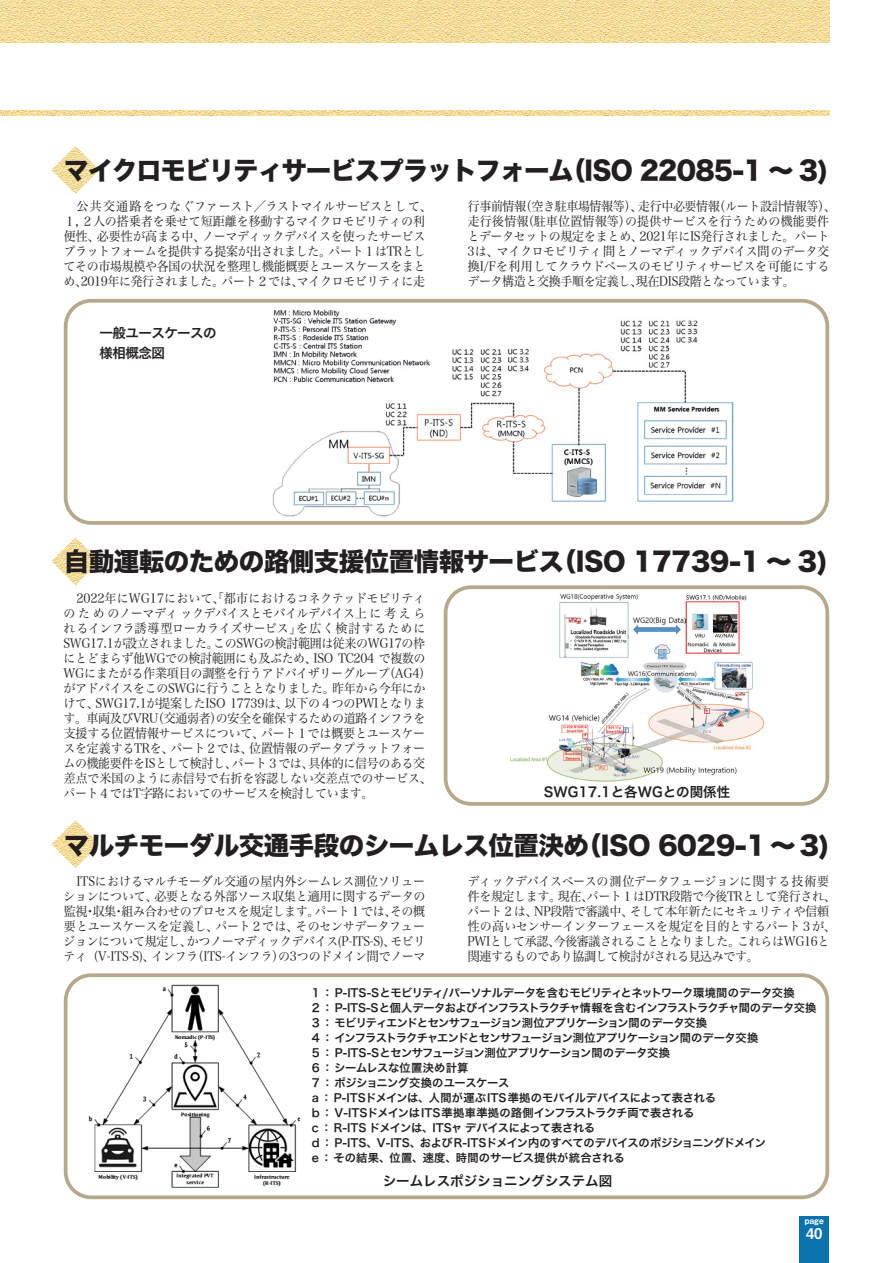
<style>
.page{position:relative;width:893px;height:1263px;background:#fff}
.page>*{position:absolute;margin:0;border:0;box-sizing:border-box;transform-origin:0 0}
._02_Title-2{font:25.5px "Hira Kaku Std W8";letter-spacing:-.02em;color:#231f20}
.t1{font:14.85px "Midashi Go Pro MB31";color:#fff}
.表_図_タイトル_9pt{font:13.5px "Hira Kaku Pro W6";color:#231f20}
.表_図_タイトル_9pt-2{font:13.5px "Hira Kaku Pro W6";letter-spacing:-.04em;color:#231f20}
._04_Body{font:12.75px/15px "Hira Min Pro W3";letter-spacing:-.03em;color:#231f20;scale:.94 1}
.表_テキスト__L{font:11.25px "Hira Kaku Pro W6";letter-spacing:-.035em;color:#231f20}
.表_テキスト__L-2{font:11.25px "Hira Kaku Pro W6";letter-spacing:-.065em;color:#231f20}
.表_テキスト__L-3{font:11.25px "Hira Kaku Pro W6";letter-spacing:-.01em;color:#231f20}
.表_テキスト__L-4{font:11.25px "Hira Kaku Pro W6";letter-spacing:-.005em;color:#231f20}
.表_テキスト__L-5{font:11.25px "Hira Kaku Pro W6";letter-spacing:-.055em;color:#231f20}
.表_テキスト__L-6{font:11.25px "Hira Kaku Pro W6";letter-spacing:.015em;color:#231f20}
.表_テキスト__L-7{font:11.25px "Hira Kaku Pro W6";letter-spacing:.01em;color:#231f20}
.t2{font:8.55px "Midashi Go Pro MB31";color:#fff}
</style>
<div class="page">
<img style="left:0;top:111px;width:829px;height:5px">
<img style="left:0;top:0;width:829px;height:43px">
<div style="left:64px;top:973px;width:765px;height:226px;border:4px solid #b7a88b;border-radius:26px"></div>
<div style="left:64px;top:299px;width:765px;height:226px;border:4px solid #b7a88b;border-radius:26px"></div>
<img style="left:51px;top:146px;width:49px;height:48px">
<img style="left:51px;top:820px;width:49px;height:48px">
<img style="left:51px;top:537px;width:49px;height:48px">
<div style="left:444px;top:585px;width:385px;height:221px;border:4px solid #b7a88b;border-radius:26px"></div>
<img style="left:510px;top:593px;width:255px;height:189px">
<img style="left:88px;top:984px;width:213px;height:204px">
<img style="left:272px;top:309px;width:462px;height:208px">
<div style="left:799px;top:1216px;width:30px;height:47px;background:#0a73ae"></div>
<p class="_02_Title-2" style="left:64px;top:156px;width:766px">マイクロモビリティサービスプラットフォーム（ISO 22085-1 ～ 3)</p>
<p class="_04_Body" style="left:63px;top:199px;width:393px;text-indent:13px">公共交通路をつなぐファースト／ラストマイルサービスとして、１，２人の搭乗者を乗せて短距離を移動するマイクロモビリティの利便性、必要性が高まる中、ノーマディックデバイスを使ったサービスプラットフォームを提供する提案が出されました。パート１はTRとしてその市場規模や各国の状況を整理し機能概要とユースケースをまとめ、2019年に発行されました。パート２では、マイクロモビリティに走</p>
<p class="_04_Body" style="left:467px;top:199px;width:393px">行事前情報（空き駐車場情報等）、走行中必要情報（ルート設計情報等）、走行後情報（駐車位置情報等）の提供サービスを行うための機能要件とデータセットの規定をまとめ、2021年にIS発行されました。パート3は、マイクロモビリティ間とノーマディックデバイス間のデータ交換I/Fを利用してクラウドベースのモビリティサービスを可能にするデータ構造と交換手順を定義し、現在DIS段階となっています。</p>
<p class="表_図_タイトル_9pt-2" style="left:100px;top:321px;width:119px">一般ユースケースの</p>
<p class="表_図_タイトル_9pt" style="left:100px;top:341px;width:67px">様相概念図</p>
<p class="_02_Title-2" style="left:64px;top:547px;width:766px">自動運転のための路側支援位置情報サービス（ISO 17739-1 ～ 3)</p>
<p class="_04_Body" style="left:63px;top:590px;width:393px;text-indent:13px">2022年にWG17において、「都市におけるコネクテッドモビリティのためのノーマディックデバイスとモバイルデバイス上に考えられるインフラ誘導型ローカライズサービス」を広く検討するためにSWG17.1が設立されました。このSWGの検討範囲は従来のWG17の枠にとどまらず他WGでの検討範囲にも及ぶため、ISO TC204 で複数のWGにまたがる作業項目の調整を行うアドバイザリーグループ（AG4）がアドバイスをこのSWGに行うこととなりました。昨年から今年にかけて、SWG17.1が提案したISO 17739は、以下の４つのPWIとなります。車両及びVRU（交通弱者）の安全を確保するための道路インフラを支援する位置情報サービスについて、パート１では概要とユースケースを定義するTRを、パート２では、位置情報のデータプラットフォームの機能要件をISとして検討し、パート３では、具体的に信号のある交差点で米国のように赤信号で右折を容認しない交差点でのサービス、パート４ではT字路においてのサービスを検討しています。</p>
<p class="表_図_タイトル_9pt" style="left:544px;top:781px;width:188px">SWG17.1と各WGとの関係性</p>
<p class="_02_Title-2" style="left:64px;top:831px;width:768px">マルチモーダル交通手段のシームレス位置決め（ISO 6029-1 ～ 3)</p>
<p class="_04_Body" style="left:63px;top:874px;width:387px;text-align:justify;text-indent:13px">ITSにおけるマルチモーダル交通の屋内外シームレス測位ソリューションについて、必要となる外部ソース収集と適用に関するデータの監視・収集・組み合わせのプロセスを規定します。パート１では、その概要とユースケースを定義し、パート２では、そのセンサデータフュージョンについて規定し、かつノーマディックデバイス(P-ITS-S)、モビリティ（V-ITS-S)、インフラ（ITS-インフラ）の3つのドメイン間でノーマ</p>
<p class="_04_Body" style="left:467px;top:874px;width:393px">ディックデバイスベースの測位データフュージョンに関する技術要件を規定します。現在、パート１はDTR段階で今後TRとして発行され、パート２は、NP段階で審議中、そして本年新たにセキュリティや信頼性の高いセンサーインターフェースを規定を目的とするパート３が、PWIとして承認、今後審議されることとなりました。これらはWG16と関連するものであり協調して検討がされる見込みです。</p>
<p class="表_テキスト__L" style="left:312px;top:984px;width:484px">1 ： P-ITS-Sとモビリティ/パーソナルデータを含むモビリティとネットワーク環境間のデータ交換</p>
<p class="表_テキスト__L" style="left:312px;top:999px;width:506px">2 ： P-ITS-Sと個人データおよびインフラストラクチャ情報を含むインフラストラクチャ間のデータ交換</p>
<p class="表_テキスト__L-5" style="left:312px;top:1014px;width:397px">3 ：モビリティエンドとセンサフュージョン測位アプリケーション間のデータ交換</p>
<p class="表_テキスト__L-2" style="left:312px;top:1029px;width:448px">4 ：インフラストラクチャエンドとセンサフュージョン測位アプリケーション間のデータ交換</p>
<p class="表_テキスト__L" style="left:312px;top:1044px;width:359px">5 ： P-ITS-Sとセンサフュージョン測位アプリケーション間のデータ交換</p>
<p class="表_テキスト__L-7" style="left:312px;top:1059px;width:158px">6：シームレスな位置決め計算</p>
<p class="表_テキスト__L" style="left:312px;top:1074px;width:199px">7 ：ポジショニング交換のユースケース</p>
<p class="表_テキスト__L-3" style="left:312px;top:1089px;width:406px">a ： P-ITSドメインは、人間が運ぶITS準拠のモバイルデバイスによって表される</p>
<p class="表_テキスト__L-4" style="left:312px;top:1104px;width:384px">b ： V-ITSドメインはITS準拠車準拠の路側インフラストラクチ両で表される</p>
<p class="表_テキスト__L" style="left:312px;top:1119px;width:285px">c ： R-ITS ドメインは、ITSャデバイスによって表される</p>
<p class="表_テキスト__L" style="left:312px;top:1134px;width:456px">d ： P-ITS、V-ITS、およびR-ITSドメイン内のすべてのデバイスのポジショニングドメイン</p>
<p class="表_テキスト__L-6" style="left:312px;top:1149px;width:314px">e ：その結果、位置、速度、時間のサービス提供が統合される</p>
<p class="表_図_タイトル_9pt" style="left:383px;top:1170px;width:231px">シームレスポジショニングシステム図</p>
<p class="t2" style="left:805px;top:1214px;width:20px">page</p>
<p class="t1" style="left:806px;top:1222px;width:18px">40</p>
</div>
